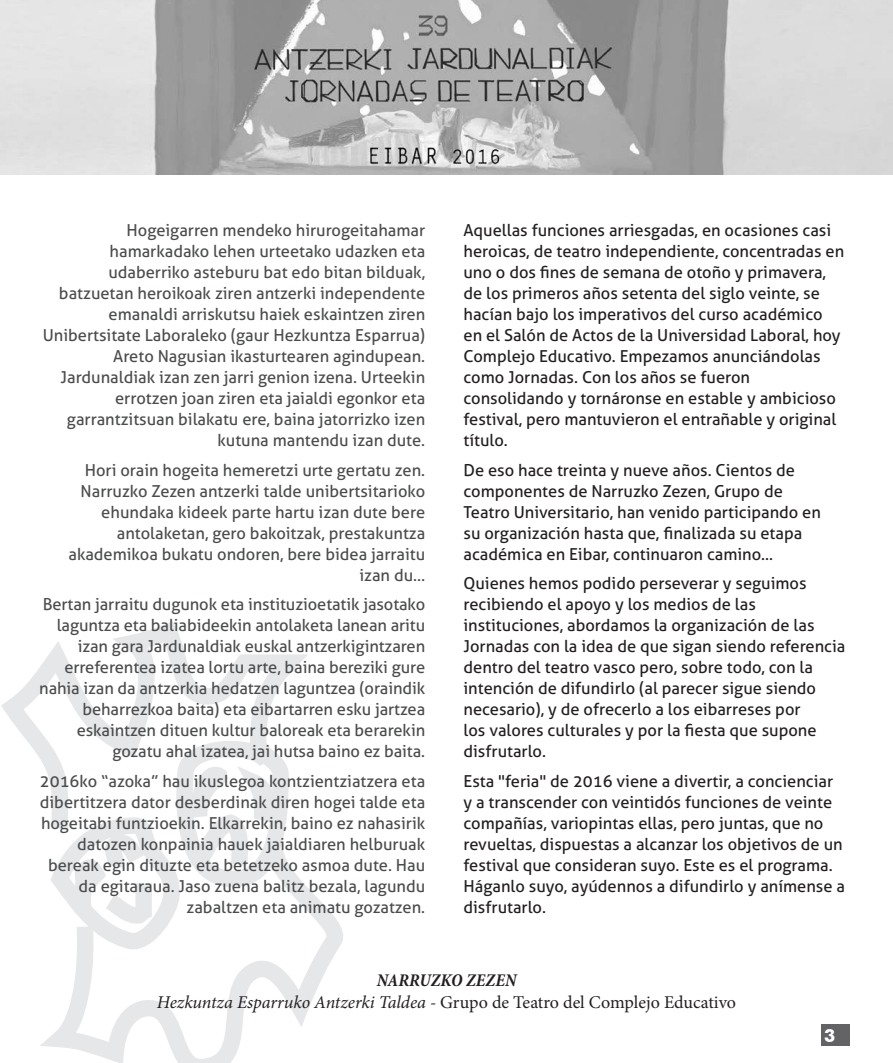
<style>
.page{position:relative;width:893px;height:1063px;background:#fff}
.page>*{position:absolute;margin:0;border:0;box-sizing:border-box;transform-origin:0 0}
.t1{font:italic 18px/21.6px "Minion Pro";letter-spacing:-.005em;color:#231f20;text-align:center}
.t2{font:700 18px "Futura BT";color:#fff}
.t3{font:16.5px/21px "Aller";color:#4b4c4d;text-align:right}
.t4{font:16.5px/21px "Aller";color:#231f20}
.s1{font-weight:700;font-stretch:condensed}
.s2{font-style:normal}
</style>
<div class="page">
<div style="left:821px;top:1025px;width:28px;height:21px;background:#636366"></div>
<svg style="left:1px;top:622px;width:342px;height:441px"></svg>
<img style="left:0;top:0;width:893px;height:174px">
<p class="t3" style="left:43px;top:220px;width:384px">Hogeigarren mendeko hirurogeitahamar hamarkadako lehen urteetako udazken eta udaberriko asteburu bat edo bitan bilduak, batzuetan heroikoak ziren antzerki independente emanaldi arriskutsu haiek eskaintzen ziren Unibertsitate Laboraleko (gaur Hezkuntza Esparrua)<br>Areto Nagusian ikasturtearen agindupean.<br>Jardunaldiak izan zen jarri genion izena. Urteekin errotzen joan ziren eta jaialdi egonkor eta garrantzitsuan bilakatu ere, baina jatorrizko izen kutuna mantendu izan dute.</p>
<p class="t3" style="left:69px;top:459px;width:358px">Hori orain hogeita hemeretzi urte gertatu zen.<br>Narruzko Zezen antzerki talde unibertsitarioko ehundaka kideek parte hartu izan dute bere antolaketan, gero bakoitzak, prestakuntza akademikoa bukatu ondoren, bere bidea jarraitu izan du…</p>
<p class="t3" style="left:39px;top:594px;width:387px">Bertan jarraitu dugunok eta instituzioetatik jasotako laguntza eta baliabideekin antolaketa lanean aritu izan gara Jardunaldiak euskal antzerkigintzaren erreferentea izatea lortu arte, baina bereziki gure nahia izan da antzerkia hedatzen laguntzea (oraindik beharrezkoa baita) eta eibartarren esku jartzea eskaintzen dituen kultur baloreak eta berarekin gozatu ahal izatea, jai hutsa baino ez baita.</p>
<p class="t3" style="left:40px;top:770px;width:387px">2016ko “azoka” hau ikuslegoa kontzientziatzera eta dibertitzera dator desberdinak diren hogei talde eta hogeitabi funtzioekin. Elkarrekin, baino ez nahasirik datozen konpainia hauek jaialdiaren helburuak bereak egin dituzte eta betetzeko asmoa dute. Hau da egitaraua. Jaso zuena balitz bezala, lagundu zabaltzen eta animatu gozatzen.</p>
<p class="t4" style="left:463px;top:220px;width:382px">Aquellas funciones arriesgadas, en ocasiones casi heroicas, de teatro independiente, concentradas en uno o dos fines de semana de otoño y primavera, de los primeros años setenta del siglo veinte, se hacían bajo los imperativos del curso académico en el Salón de Actos de la Universidad Laboral, hoy Complejo Educativo. Empezamos anunciándolas como Jornadas. Con los años se fueron consolidando y tornáronse en estable y ambicioso festival, pero mantuvieron el entrañable y original título.</p>
<p class="t4" style="left:463px;top:459px;width:359px">De eso hace treinta y nueve años. Cientos de componentes de Narruzko Zezen, Grupo de Teatro Universitario, han venido participando en su organización hasta que, finalizada su etapa académica en Eibar, continuaron camino...</p>
<p class="t4" style="left:463px;top:573px;width:383px">Quienes hemos podido perseverar y seguimos recibiendo el apoyo y los medios de las instituciones, abordamos la organización de las Jornadas con la idea de que sigan siendo referencia dentro del teatro vasco pero, sobre todo, con la intención de difundirlo (al parecer sigue siendo necesario), y de ofrecerlo a los eibarreses por<br>los valores culturales y por la fiesta que supone disfrutarlo.</p>
<p class="t4" style="left:463px;top:770px;width:383px">Esta "feria" de 2016 viene a divertir, a concienciar y a transcender con veintidós funciones de veinte compañías, variopintas ellas, pero juntas, que no revueltas, dispuestas a alcanzar los objetivos de un festival que consideran suyo. Este es el programa.<br>Háganlo suyo, ayúdennos a difundirlo y anímense a disfrutarlo.</p>
<p class="t1" style="left:157px;top:970px;width:581px"><span class="s1">NARRUZKO ZEZEN<br></span>Hezkuntza Esparruko Antzerki Taldea - <span class="s2">Grupo de Teatro del Complejo Educativo</span></p>
<p class="t2" style="left:824px;top:1024px;width:13px">3</p>
</div>
